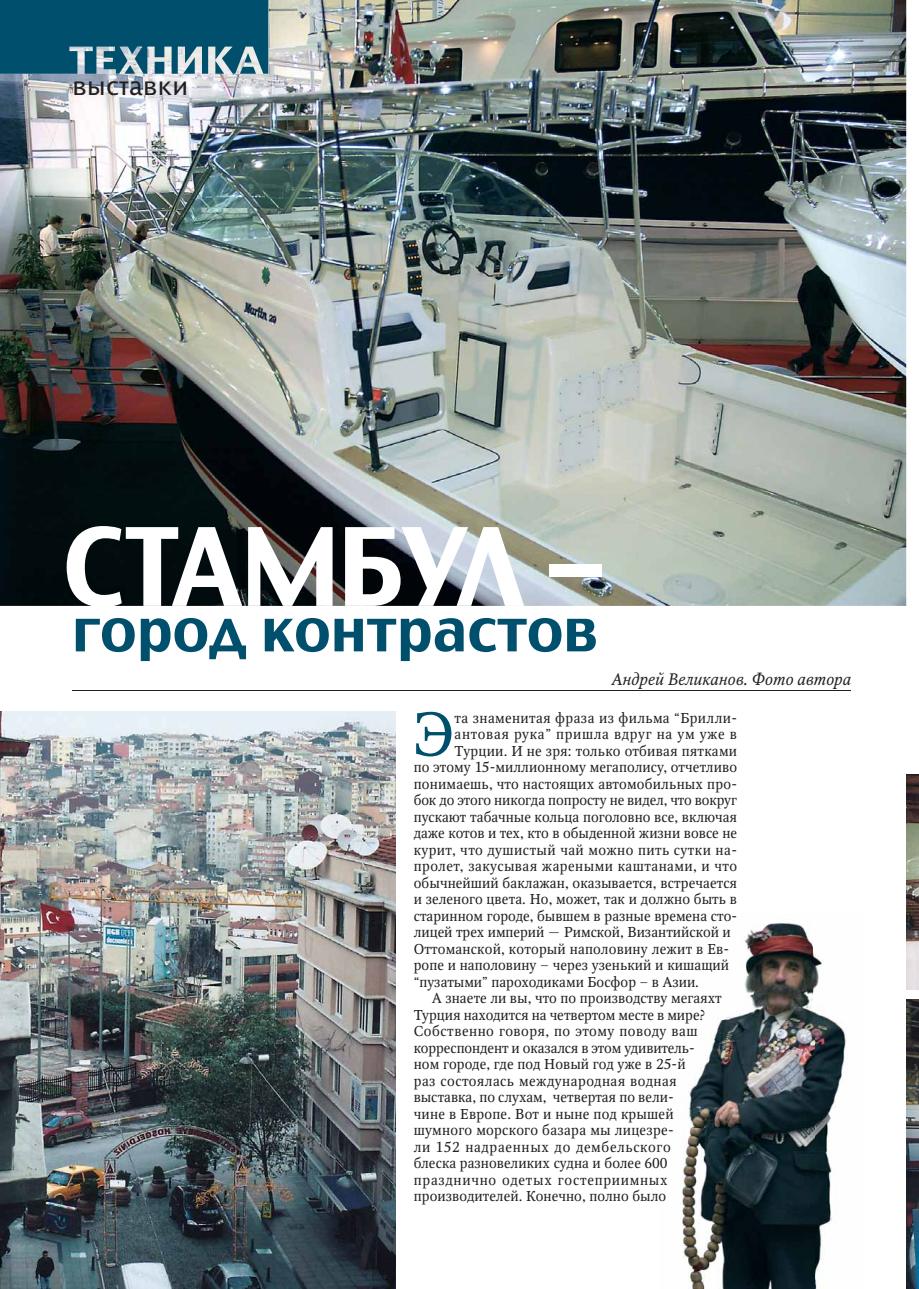
<style>
.page{position:relative;width:919px;height:1289px;background:#fff}
.page>*{position:absolute;margin:0;border:0;box-sizing:border-box;transform-origin:0 0}
.t1{font:105px "Rostislav";letter-spacing:-.025em;color:#fff}
.t2{font:61.35px "Octava C";color:#004f6c}
.t3{font:57px "Rostislav";color:#004f6c}
.t4{font:25.5px "Office Type Sans";color:#231f20}
.t5{font:italic 16.5px "Octava OSC";color:#231f20}
.t6{font:14.25px "Octava C";letter-spacing:.005em;color:#231f20}
.t7{font:14.25px "Octava C";letter-spacing:.03em;color:#231f20}
.t8{font:14.25px "Octava C";letter-spacing:.045em;color:#231f20}
.t9{font:14.25px "Octava C";letter-spacing:.025em;color:#231f20}
.t10{font:14.25px "Octava C";letter-spacing:.035em;color:#231f20}
.t11{font:14.25px "Octava C";letter-spacing:.05em;color:#231f20}
</style>
<div class="page">
<img style="left:906px;top:999px;width:12px;height:289px">
<img style="left:906px;top:774px;width:12px;height:215px">
<img style="left:682px;top:923px;width:164px;height:365px">
<img style="left:0;top:0;width:906px;height:606px">
<hr style="left:72px;top:690px;width:778px;height:1px;background:#231f20">
<svg style="left:0;top:0;width:268px;height:74px"></svg>
<img style="left:0;top:711px;width:395px;height:577px">
<h3 class="t4" style="left:72px;top:76px;width:118px">выставки</h3>
<h1 class="t1" style="left:63px;top:531px;width:540px">СТАМБУЛ –</h1>
<h3 class="t3" style="left:72px;top:610px;width:527px">город контрастов</h3>
<p class="t5" style="left:611px;top:673px;width:241px">Андрей Великанов. Фото автора</p>
<h2 class="t2" style="left:413px;top:712px;width:42px">Э</h2>
<p class="t9" style="left:454px;top:712px;width:284px">та знаменитая фраза из фильма “Брилли-</p>
<p class="t8" style="left:454px;top:729px;width:284px">антовая рука” пришла вдруг на ум уже в</p>
<p class="t6" style="left:454px;top:745px;width:284px">Турции. И не зря: только отбивая пятками</p>
<p class="t6" style="left:413px;top:762px;width:325px">по этому 15-миллионному мегаполису, отчетливо</p>
<p class="t6" style="left:413px;top:778px;width:325px">понимаешь, что настоящих автомобильных про-</p>
<p class="t6" style="left:413px;top:795px;width:325px">бок до этого никогда попросту не видел, что вокруг</p>
<p class="t6" style="left:413px;top:811px;width:325px">пускают табачные кольца поголовно все, включая</p>
<p class="t6" style="left:413px;top:828px;width:325px">даже котов и тех, кто в обыденной жизни вовсе не</p>
<p class="t7" style="left:413px;top:844px;width:325px">курит, что душистый чай можно пить сутки на-</p>
<p class="t7" style="left:413px;top:861px;width:325px">пролет, закусывая жареными каштанами, и что</p>
<p class="t6" style="left:413px;top:877px;width:325px">обычнейший баклажан, оказывается, встречается</p>
<p class="t6" style="left:413px;top:894px;width:325px">и зеленого цвета. Но, может, так и должно быть в</p>
<p class="t6" style="left:413px;top:910px;width:325px">старинном городе, бывшем в разные времена сто-</p>
<p class="t6" style="left:413px;top:927px;width:318px">лицей трех империй — Римской, Византийской и</p>
<p class="t6" style="left:413px;top:943px;width:317px">Оттоманской, который наполовину лежит в Ев-</p>
<p class="t6" style="left:413px;top:960px;width:317px">ропе и наполовину – через узенький и кишащий</p>
<p class="t6" style="left:413px;top:976px;width:287px">“пузатыми” пароходиками Босфор – в Азии.</p>
<p class="t6" style="left:431px;top:993px;width:291px">А знаете ли вы, что по производству мегаяхт</p>
<p class="t6" style="left:413px;top:1009px;width:293px">Турция находится на четвертом месте в мире?</p>
<p class="t10" style="left:413px;top:1026px;width:285px">Собственно говоря, по этому поводу ваш</p>
<p class="t6" style="left:413px;top:1042px;width:282px">корреспондент и оказался в этом удивитель-</p>
<p class="t6" style="left:413px;top:1059px;width:273px">ном городе, где под Новый год уже в 25-й</p>
<p class="t7" style="left:413px;top:1075px;width:264px">раз состоялась международная водная</p>
<p class="t6" style="left:413px;top:1092px;width:261px">выставка, по слухам, четвертая по вели-</p>
<p class="t6" style="left:413px;top:1108px;width:261px">чине в Европе. Вот и ныне под крышей</p>
<p class="t6" style="left:413px;top:1125px;width:261px">шумного морского базара мы лицезре-</p>
<p class="t8" style="left:413px;top:1141px;width:258px">ли 152 надраенных до дембельского</p>
<p class="t6" style="left:413px;top:1158px;width:255px">блеска разновеликих судна и более 600</p>
<p class="t11" style="left:413px;top:1174px;width:255px">празднично одетых гостеприимных</p>
<p class="t6" style="left:413px;top:1191px;width:254px">производителей. Конечно, полно было</p>
</div>
